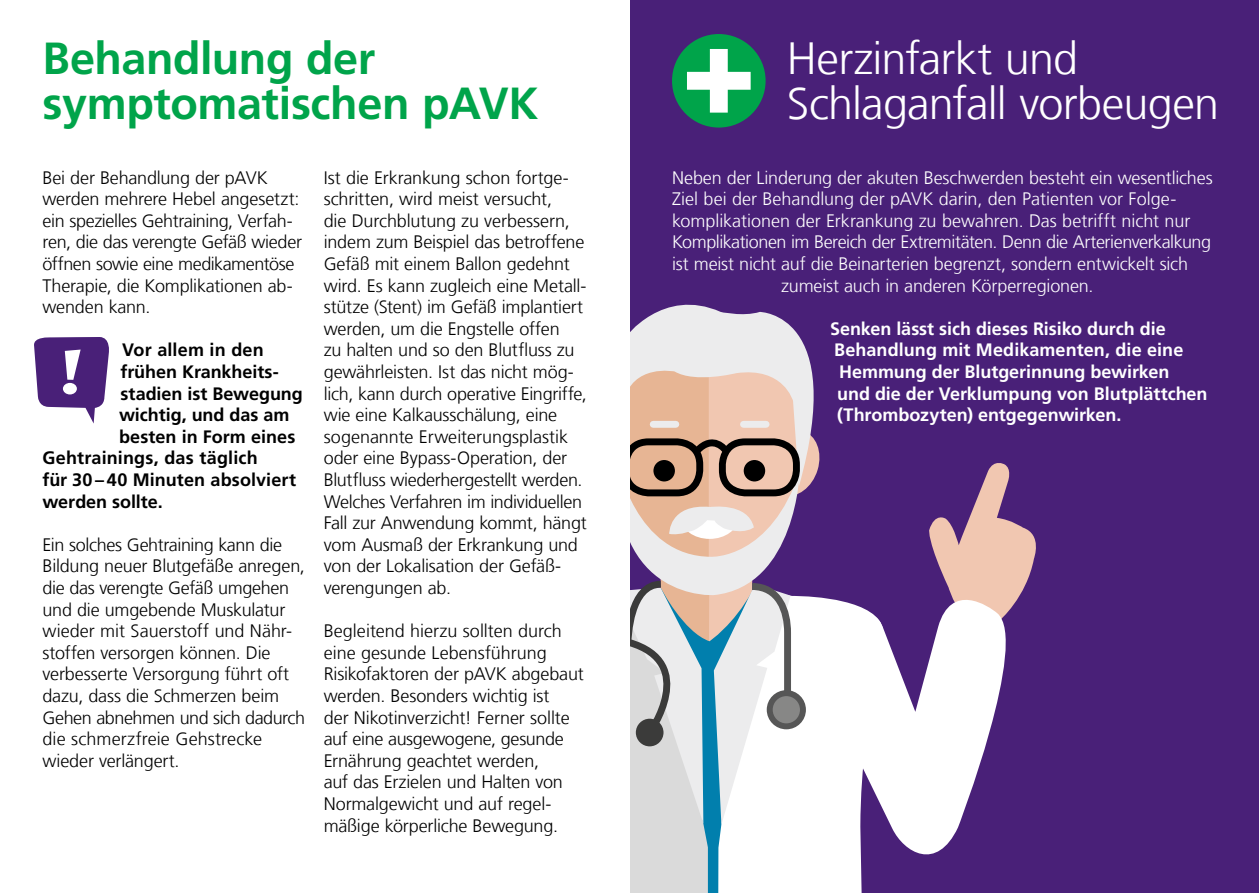
<style>
.page{position:relative;width:1259px;height:893px;background:#fff}
.page>*{position:absolute;margin:0;border:0;box-sizing:border-box;transform-origin:0 0}
.t1{font:300 45px/45px "Frutiger LT Com";letter-spacing:-.02em;color:#fff}
.t2{font:700 45px/45px "Frutiger LT Com";letter-spacing:-.01em;color:#00a44a}
.t3{font:300 18px/21.6px "Frutiger LT Com";letter-spacing:-.01em;color:#000}
.t4{font:300 18px "Frutiger LT Com";letter-spacing:-.01em;color:#fff}
.t5{font:700 18px/21.6px "Frutiger LT Com";letter-spacing:-.005em;color:#fff}
.t6{font:700 18px "Frutiger LT Com";color:#000}
</style>
<div class="page">
<div style="left:630px;top:0;width:629px;height:893px;background:#492078"></div>
<svg style="left:929px;top:463px;width:107px;height:118px"></svg>
<svg style="left:847px;top:581px;width:180px;height:292px;fill:#fff"></svg>
<svg style="left:630px;top:305px;width:217px;height:588px;background:#c7bbc0"></svg>
<svg style="left:34px;top:337px;width:75px;height:87px"></svg>
<div style="left:672px;top:34px;width:93px;height:94px;background:#00a44a;border-radius:50%"></div>
<svg style="left:687px;top:49px;width:63px;height:64px"></svg>
<h1 class="t2" style="left:43px;top:36px;width:497px">Behandlung der symptomatischen pAVK</h1>
<p class="t3" style="left:43px;top:167px;width:261px">Bei der Behandlung der pAVK werden mehrere Hebel angesetzt: ein spezielles Gehtraining, Verfah&shy;ren, die das verengte Gefäß wieder öffnen sowie eine medikamentöse<br>Therapie, die Komplikationen ab&shy;wenden kann.</p>
<p class="t6" style="left:122px;top:340px;width:143px">Vor allem in den</p>
<p class="t6" style="left:121px;top:361px;width:160px">frühen Krankheits-</p>
<p class="t6" style="left:121px;top:383px;width:184px">stadien ist Bewegung</p>
<p class="t6" style="left:119px;top:404px;width:172px">wichtig, und das am</p>
<p class="t6" style="left:119px;top:426px;width:178px">besten in Form eines</p>
<p class="t6" style="left:43px;top:448px;width:217px">Gehtrainings, das täglich</p>
<p class="t6" style="left:43px;top:469px;width:255px">für 30 – 40 Minuten absolviert</p>
<p class="t6" style="left:43px;top:491px;width:122px">werden sollte.</p>
<p class="t3" style="left:43px;top:534px;width:264px">Ein solches Gehtraining kann die<br>Bildung neuer Blutgefäße anregen, die das verengte Gefäß umgehen und die umgebende Muskulatur wieder mit Sauerstoff und Nähr&shy;stoffen versorgen können. Die verbesserte Versorgung führt oft dazu, dass die Schmerzen beim<br>Gehen abnehmen und sich dadurch die schmerzfreie Gehstrecke wieder verlängert.</p>
<p class="t3" style="left:324px;top:167px;width:265px">Ist die Erkrankung schon fortge&shy;schritten, wird meist versucht,<br>die Durchblutung zu verbessern, indem zum Beispiel das betroffene<br>Gefäß mit einem Ballon gedehnt wird. Es kann zugleich eine Metall&shy;stütze (Stent) im Gefäß implantiert werden, um die Engstelle offen<br>zu halten und so den Blutfluss zu gewährleisten. Ist das nicht mög&shy;lich, kann durch operative Eingriffe, wie eine Kalkausschälung, eine sogenannte Erweiterungsplastik oder eine Bypass-Operation, der<br>Blutfluss wiederhergestellt werden.<br>Welches Verfahren im individuellen<br>Fall zur Anwendung kommt, hängt vom Ausmaß der Erkrankung und von der Lokalisation der Gefäß&shy;verengungen ab.</p>
<p class="t3" style="left:324px;top:620px;width:262px">Begleitend hierzu sollten durch eine gesunde Lebensführung<br>Risikofaktoren der pAVK abgebaut werden. Besonders wichtig ist<br>der Nikotinverzicht! Ferner sollte auf eine ausgewogene, gesunde<br>Ernährung geachtet werden,<br>auf das Erzielen und Halten von<br>Normalgewicht und auf regel&shy;mäßige körperliche Bewegung.</p>
<h1 class="t1" style="left:787px;top:36px;width:434px">Herzinfarkt und<br>Schlaganfall vorbeugen</h1>
<p class="t4" style="left:672px;top:167px;width:542px">Neben der Linderung der akuten Beschwerden besteht ein wesentliches</p>
<p class="t4" style="left:672px;top:189px;width:506px">Ziel bei der Behandlung der pAVK darin, den Patienten vor Folge-</p>
<p class="t4" style="left:672px;top:210px;width:520px">komplikationen der Erkrankung zu bewahren. Das betrifft nicht nur</p>
<p class="t4" style="left:672px;top:232px;width:540px">Komplikationen im Bereich der Extremitäten. Denn die Arterienverkalkung</p>
<p class="t4" style="left:672px;top:253px;width:517px">ist meist nicht auf die Beinarterien begrenzt, sondern entwickelt sich</p>
<p class="t4" style="left:781px;top:275px;width:314px">zumeist auch in anderen Körperregionen.</p>
<p class="t5" style="left:830px;top:318px;width:379px">Senken lässt sich dieses Risiko durch die Behandlung mit Medikamenten, die eine Hemmung der Blutgerinnung bewirken<br>und die der Verklumpung von Blutplättchen (Thrombozyten) entgegenwirken.</p>
</div>
